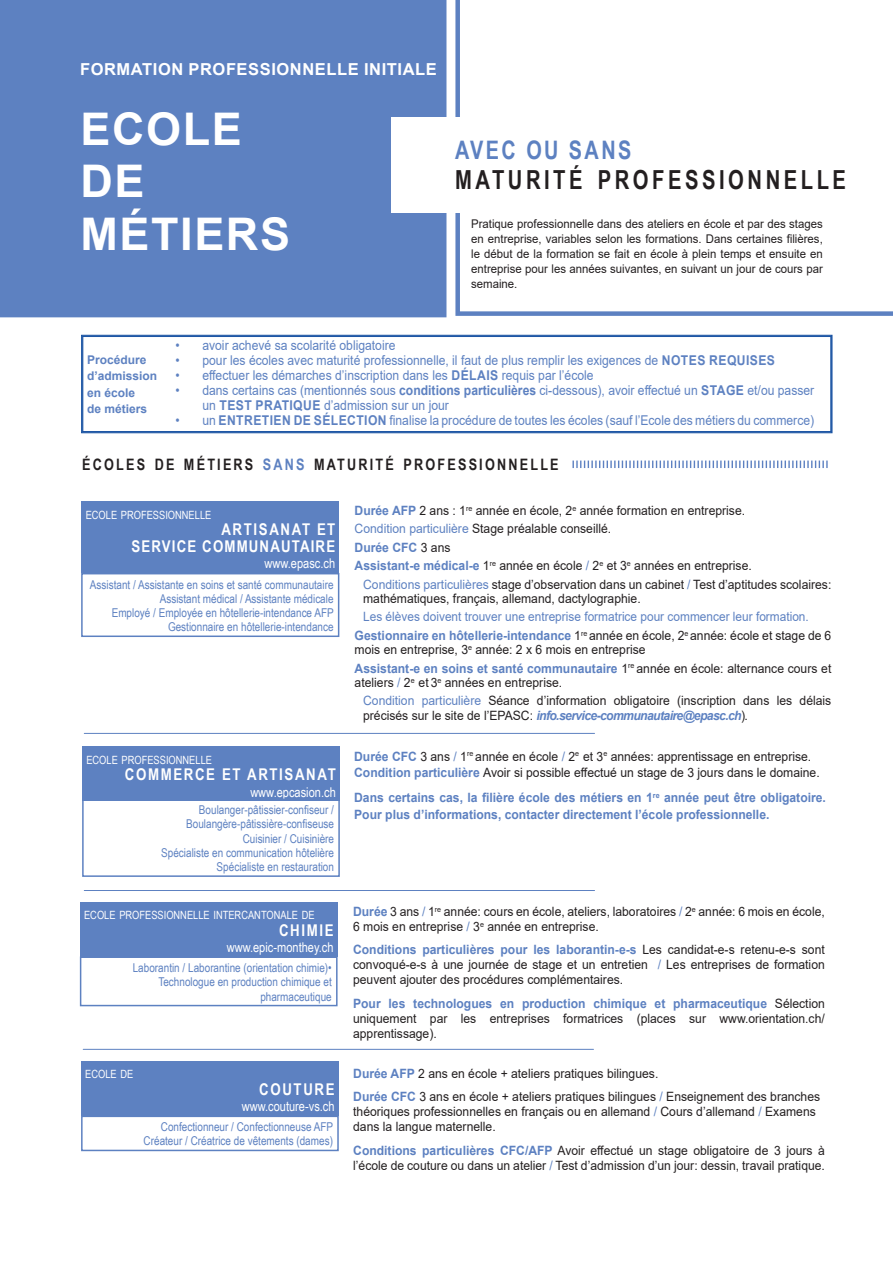
<style>
.page{position:relative;width:893px;height:1263px;background:#fff}
.page>*{position:absolute;margin:0;border:0;box-sizing:border-box;transform-origin:0 0}
.t1{font:700 45px/52.5px "Arial";letter-spacing:.035em;color:#fff}
.t2{font:700 26.25px "Arial Narrow";letter-spacing:.145em;color:#231f20;scale:.94 1}
.t3{font:700 25.5px "Arial Narrow";letter-spacing:.1em;color:#5d81c1;scale:.95 1}
.t4{font:700 16.5px "Arial";letter-spacing:.035em;color:#fff}
.t5{font:700 16.2px "Arial Narrow";letter-spacing:.1em;color:#fff}
.t6{font:700 16.2px/16.5px "Arial Narrow";letter-spacing:.07em;color:#fff;text-align:right}
.t7{font:700 15.75px "Arial Narrow";letter-spacing:.145em;color:#231f20}
.t8{font:13.5px/15px "Arial";color:#5d81c1;scale:.9 1}
.t9{font:13.5px "Arial Narrow";color:#fff}
.t10{font:12.9px/15px "Arial";color:#231f20;scale:.95 1}
.t11{font:700 12.9px/16.5px "Arial";color:#5d81c1;scale:.95 1}
.t12{font:12.9px/18.5px "Arial";color:#5d81c1;scale:.93 1}
.t13{font:italic 700 12.9px "Arial";letter-spacing:-.05em;color:#5d81c1;scale:.95 1}
.t14{font:12.15px/14.2px "Arial Narrow";color:#5d81c1;text-align:right}
.t15{font:12px/15px "Arial";color:#231f20;text-align:justify;scale:.95 1}
.t16{font:700 12px/16.5px "Arial";color:#5d81c1}
.t17{font:11.4px "Arial Narrow";color:#fff}
.s1{font-weight:700}
.s2{color:#5d81c1}
.s3{font-weight:700;color:#5d81c1}
.s4{font-weight:400;color:#231f20}
.s5{color:#231f20}
.s6{font-weight:400;font-style:normal;color:#231f20}
</style>
<div class="page">
<svg style="left:81px;top:335px;width:751px;height:98px"></svg>
<div style="left:83px;top:336px;width:748px;height:96px;border:1px solid #1c55a4"></div>
<div style="left:80px;top:902px;width:258px;height:54px;background:#5d81c1"></div>
<div style="left:80px;top:956px;width:258px;height:50px;border:2px solid #5d81c1"></div>
<div style="left:0;top:0;width:446px;height:317px;background:#5d81c1"></div>
<div style="left:81px;top:501px;width:258px;height:72px;background:#5d81c1"></div>
<div style="left:81px;top:573px;width:258px;height:64px;border:2px solid #5d81c1"></div>
<svg style="left:572px;top:460px;width:256px;height:8px"></svg>
<hr style="left:84px;top:890px;width:511px;height:1px;background:#5d81c1">
<hr style="left:83px;top:1049px;width:510px;height:1px;background:#5d81c1">
<div style="left:82px;top:746px;width:258px;height:55px;background:#5d81c1"></div>
<div style="left:82px;top:798px;width:258px;height:79px;border:2px solid #5d81c1"></div>
<div style="left:81px;top:1061px;width:258px;height:54px;background:#5d81c1"></div>
<div style="left:81px;top:1115px;width:258px;height:36px;border:2px solid #5d81c1"></div>
<hr style="left:84px;top:733px;width:511px;height:1px;background:#5d81c1">
<svg style="left:455px;top:0;width:438px;height:316px"></svg>
<div style="left:391px;top:117px;width:455px;height:96px;background:#fff"></div>
<p class="t4" style="left:80px;top:58px;width:358px">FORMATION PROFESSIONNELLE INITIALE</p>
<h1 class="t1" style="left:81px;top:103px;width:211px">ECOLE<br>DE<br>MÉTIERS</h1>
<h3 class="t3" style="left:455px;top:131px;width:187px">AVEC OU SANS</h3>
<h2 class="t2" style="left:455px;top:160px;width:418px">MATURITÉ PROFESSIONNELLE</h2>
<p class="t15" style="left:471px;top:217px;width:372px">Pratique professionnelle dans des ateliers en école et par des stages en entreprise, variables selon les formations. Dans certaines filières, le début de la formation se fait en école à plein temps et ensuite en entreprise pour les années suivantes, en suivant un jour de cours par semaine.</p>
<p class="t16" style="left:87px;top:351px;width:72px">Procédure d’admission en école<br>de métiers</p>
<p class="t8" style="left:175px;top:338px;width:246px">• avoir achevé sa scolarité obligatoire</p>
<p class="t8" style="left:175px;top:353px;width:668px">• pour les écoles avec maturité professionnelle, il faut de plus remplir les exigences de <span class="s1">NOTES REQUISES</span></p>
<p class="t8" style="left:175px;top:368px;width:466px">• effectuer les démarches d’inscription dans les <span class="s1">DÉLAIS</span> requis par l’école</p>
<p class="t8" style="left:202px;top:383px;width:681px;text-indent:-27px">• dans certains cas (mentionnés sous <span class="s1">conditions particulières</span> ci-dessous), avoir effectué un <span class="s1">STAGE</span> et/ou passer un <span class="s1">TEST PRATIQUE</span> d’admission sur un jour</p>
<p class="t8" style="left:175px;top:413px;width:711px">• un <span class="s1">ENTRETIEN DE SÉLECTION</span> finalise la procédure de toutes les écoles (sauf l’Ecole des métiers du commerce)</p>
<p class="t7" style="left:82px;top:452px;width:478px">ÉCOLES DE MÉTIERS <span class="s2">SANS</span> MATURITÉ PROFESSIONNELLE</p>
<p class="t17" style="left:86px;top:506px;width:127px">ECOLE PROFESSIONNELLE</p>
<p class="t6" style="left:131px;top:521px;width:205px">ARTISANAT ET<br>SERVICE COMMUNAUTAIRE</p>
<p class="t9" style="left:264px;top:554px;width:72px">www.epasc.ch</p>
<p class="t14" style="left:90px;top:577px;width:245px">Assistant / Assistante en soins et santé communautaire Assistant médical / Assistante médicale<br>Employé / Employée en hôtellerie-intendance AFP Gestionnaire en hôtellerie-intendance</p>
<p class="t17" style="left:86px;top:751px;width:127px">ECOLE PROFESSIONNELLE</p>
<p class="t5" style="left:125px;top:762px;width:213px">COMMERCE ET ARTISANAT</p>
<p class="t9" style="left:250px;top:782px;width:87px">www.epcasion.ch</p>
<p class="t14" style="left:161px;top:802px;width:174px">Boulanger-pâtissier-confiseur / Boulangère-pâtissière-confiseuse Cuisinier / Cuisinière<br>Spécialiste en communication hôtelière Spécialiste en restauration</p>
<p class="t17" style="left:84px;top:907px;width:232px">ECOLE PROFESSIONNELLE INTERCANTONALE DE</p>
<p class="t5" style="left:279px;top:918px;width:56px">CHIMIE</p>
<p class="t9" style="left:227px;top:937px;width:108px">www.epic-monthey.ch</p>
<p class="t14" style="left:133px;top:960px;width:201px">Laborantin / Laborantine (orientation chimie)•<br>Technologue en production chimique et pharmaceutique</p>
<p class="t17" style="left:85px;top:1066px;width:50px">ECOLE DE</p>
<p class="t5" style="left:259px;top:1076px;width:77px">COUTURE</p>
<p class="t9" style="left:242px;top:1096px;width:94px">www.couture-vs.ch</p>
<p class="t14" style="left:144px;top:1119px;width:191px">Confectionneur / Confectionneuse AFP<br>Créateur / Créatrice de vêtements (dames)</p>
<p class="t10" style="left:355px;top:503px;width:413px"><span class="s3">Durée AFP</span> 2 ans : 1<sup>re</sup> année en école, 2<sup>e</sup> année formation en entreprise.</p>
<p class="t10" style="left:355px;top:521px;width:272px"><span class="s2">Condition particulière</span> Stage préalable conseillé.</p>
<p class="t11" style="left:355px;top:539px;width:102px">Durée CFC <span class="s4">3 ans</span></p>
<p class="t10" style="left:355px;top:558px;width:420px"><span class="s3">Assistant-e médical-e</span> 1<sup>re</sup> année en école <span class="s2">/</span> 2<sup>e</sup> et 3<sup>e</sup> années en entreprise.</p>
<p class="t10" style="left:363px;top:576px;width:494px"><span class="s2">Conditions particulières</span> stage d’observation dans un cabinet <span class="s2">/</span> Test d’aptitudes scolaires:</p>
<p class="t10" style="left:363px;top:591px;width:294px">mathématiques, français, allemand, dactylographie.</p>
<p class="t12" style="left:355px;top:607px;width:514px;text-indent:9px">Les élèves doivent trouver une entreprise formatrice pour commencer leur formation.<br><span class="s1">Gestionnaire en hôtellerie-intendance</span> <span class="s5">1</span><sup>re</sup> <span class="s5">année en école, 2</span><sup>e</sup> <span class="s5">année: école et stage de 6</span></p>
<p class="t10" style="left:355px;top:640px;width:503px;line-height:18.5px">mois en entreprise, 3<sup>e</sup> année: 2 x 6 mois en entreprise<br><span class="s3">Assistant-e en soins et santé communautaire</span> 1<sup>re</sup> année en école: alternance cours et</p>
<p class="t10" style="left:363px;top:673px;width:494px;line-height:18.5px;text-indent:-8px">ateliers <span class="s2">/</span> 2<sup>e</sup> et 3<sup>e</sup> années en entreprise.<br><span class="s2">Condition particulière</span> Séance d’information obligatoire (inscription dans les délais</p>
<p class="t13" style="left:363px;top:706px;width:407px"><span class="s6">précisés sur le site de l’EPASC:</span> info.service-communautaire@epasc.ch<span class="s6">).</span></p>
<p class="t10" style="left:354px;top:748px;width:491px;line-height:16.5px"><span class="s3">Durée CFC</span> 3 ans <span class="s2">/</span> 1<sup>re</sup> année en école <span class="s2">/</span> 2<sup>e</sup> et 3<sup>e</sup> années: apprentissage en entreprise.<br><span class="s3">Condition particulière</span> Avoir si possible effectué un stage de 3 jours dans le domaine.</p>
<p class="t11" style="left:354px;top:789px;width:498px">Dans certains cas, la filière école des métiers en 1<sup>re</sup> année peut être obligatoire.<br>Pour plus d’informations, contacter directement l’école professionnelle.</p>
<p class="t10" style="left:353px;top:904px;width:498px"><span class="s3">Durée</span> 3 ans <span class="s2">/</span> 1<sup>re</sup> année: cours en école, ateliers, laboratoires <span class="s2">/</span> 2<sup>e</sup> année: 6 mois en école,<br>6 mois en entreprise <span class="s2">/</span> 3<sup>e</sup> année en entreprise.</p>
<p class="t10" style="left:353px;top:942px;width:498px;text-align:justify"><span class="s3">Conditions particulières pour les laborantin-e-s</span> Les candidat-e-s retenu-e-s sont convoqué-e-s à une journée de stage et un entretien <span class="s2">/</span> Les entreprises de formation peuvent ajouter des procédures complémentaires.</p>
<p class="t10" style="left:353px;top:996px;width:498px;text-align:justify"><span class="s3">Pour les technologues en production chimique et pharmaceutique</span> Sélection uniquement par les entreprises formatrices (places sur www.orientation.ch/ apprentissage).</p>
<p class="t10" style="left:353px;top:1061px;width:493px;line-height:23.5px"><span class="s3">Durée AFP</span> 2 ans en école + ateliers pratiques bilingues.<br><span class="s3">Durée CFC</span> 3 ans en école + ateliers pratiques bilingues <span class="s2">/</span> Enseignement des branches</p>
<p class="t10" style="left:353px;top:1104px;width:488px">théoriques professionnelles en français ou en allemand <span class="s2">/</span> Cours d’allemand <span class="s2">/</span> Examens dans la langue maternelle.</p>
<p class="t10" style="left:353px;top:1143px;width:498px"><span class="s3">Conditions particulières CFC/AFP</span> Avoir effectué un stage obligatoire de 3 jours à l’école de couture ou dans un atelier <span class="s2">/</span> Test d’admission d’un jour: dessin, travail pratique.</p>
</div>
